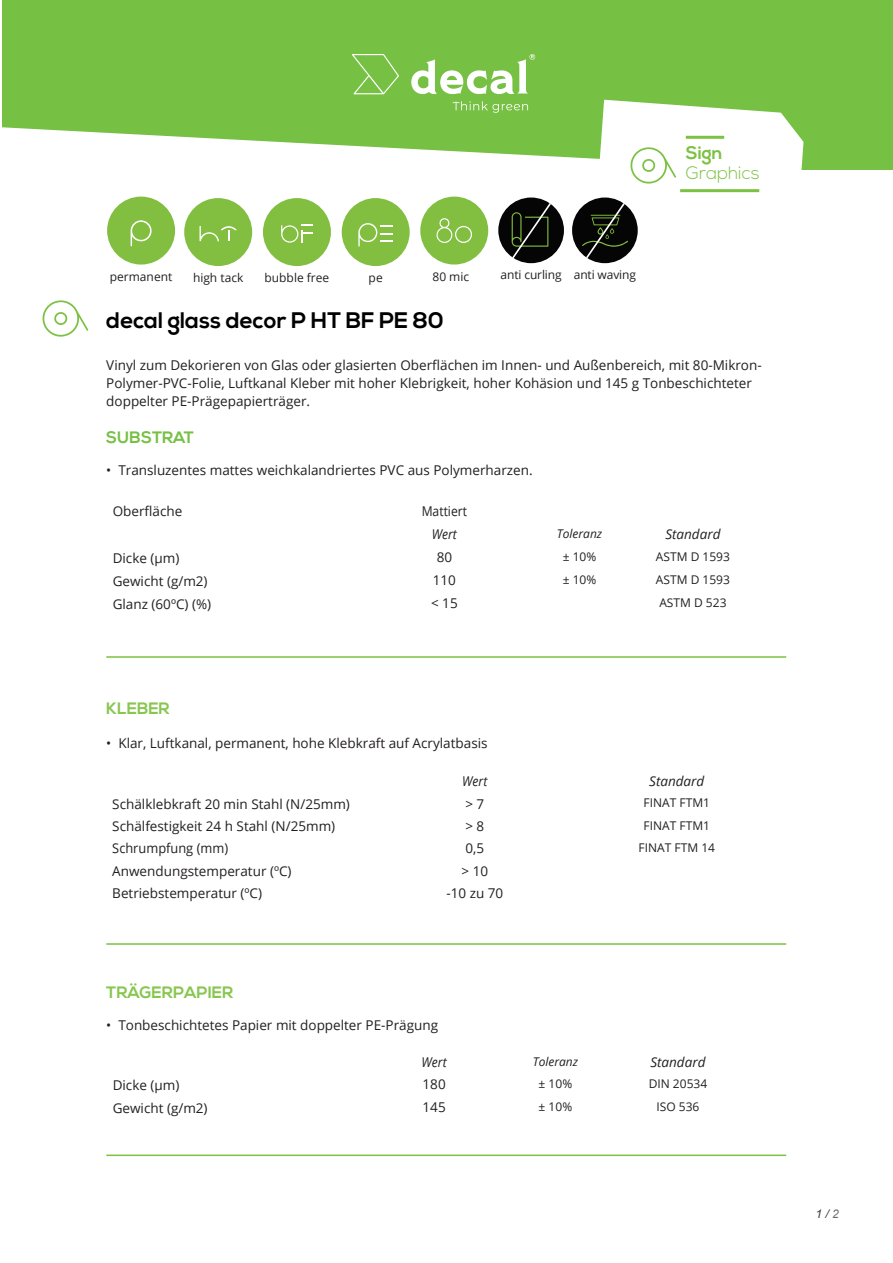
<style>
.page{position:relative;width:893px;height:1263px;background:#fff}
.page>*{position:absolute;margin:0;border:0;box-sizing:border-box;transform-origin:0 0}
.t1{font:700 22.5px "Nexa";color:#000}
.t2{font:300 18px "Nexa";color:#7cc142}
.t3{font:700 18px "Nexa";color:#7cc142}
.t4{font:700 16.5px "Nexa";color:#88c650}
.t5{font:700 16.5px "Nexa";color:#76c043}
.t6{font:13.5px/18px "Open Sans";color:#231f20}
.t7{font:italic 13.5px "Open Sans";color:#231f20}
.t8{font:13.5px "Open Sans";color:#231f20;scale:.95 1}
.t9{font:italic 13.5px "Open Sans";color:#231f20;scale:.9 1}
.t10{font:13.5px "Open Sans";color:#231f20;scale:.9 1}
.t11{font:12px "Open Sans";color:#231f20}
.t12{font:italic 12px "Open Sans";color:#231f20}
.t13{font:italic 12px "Arial";color:#3e3e3f}
.s1{color:#6c6d70}
</style>
<div class="page">
<div style="left:3px;top:0;width:889px;height:169px;background:#76c043"></div>
<svg style="left:591px;top:100px;width:212px;height:164px"></svg>
<svg style="left:2px;top:127px;width:775px;height:70px;fill:#fff"></svg>
<svg style="left:686px;top:136px;width:38px;height:3px"></svg>
<svg style="left:630px;top:147px;width:129px;height:45px"></svg>
<svg style="left:452px;top:101px;width:76px;height:12px"></svg>
<svg style="left:352px;top:54px;width:47px;height:40px"></svg>
<svg style="left:411px;top:54px;width:124px;height:40px"></svg>
<hr style="left:106px;top:656px;width:680px;height:2px;background:#7bc142">
<hr style="left:106px;top:943px;width:680px;height:2px;background:#7bc142">
<hr style="left:106px;top:1154px;width:680px;height:2px;background:#7bc142">
<svg style="left:42px;top:300px;width:46px;height:37px"></svg>
<div style="left:107px;top:197px;width:68px;height:68px;background:#82be40;border-radius:50%"></div>
<svg style="left:131px;top:220px;width:21px;height:26px"></svg>
<div style="left:420px;top:197px;width:68px;height:68px;background:#82be40;border-radius:50%"></div>
<svg style="left:436px;top:218px;width:36px;height:25px"></svg>
<div style="left:498px;top:198px;width:66px;height:65px;background:#040504;border-radius:50%"></div>
<svg style="left:511px;top:200px;width:42px;height:60px"></svg>
<div style="left:572px;top:198px;width:66px;height:65px;background:#040504;border-radius:50%"></div>
<svg style="left:582px;top:200px;width:46px;height:60px"></svg>
<div style="left:184px;top:198px;width:68px;height:68px;background:#82be40;border-radius:50%"></div>
<svg style="left:199px;top:226px;width:38px;height:15px"></svg>
<div style="left:263px;top:198px;width:68px;height:68px;background:#82be40;border-radius:50%"></div>
<svg style="left:281px;top:225px;width:32px;height:18px"></svg>
<div style="left:342px;top:198px;width:68px;height:68px;background:#82be40;border-radius:50%"></div>
<svg style="left:358px;top:223px;width:35px;height:23px"></svg>
<p class="t11" style="left:110px;top:268px;width:64px">permanent</p>
<p class="t11" style="left:193px;top:270px;width:52px">high tack</p>
<p class="t11" style="left:265px;top:270px;width:66px">bubble free</p>
<p class="t11" style="left:369px;top:270px;width:16px">pe</p>
<p class="t11" style="left:432px;top:268px;width:38px">80 mic</p>
<p class="t11" style="left:501px;top:266px;width:137px">anti curling anti waving</p>
<h2 class="t3" style="left:686px;top:143px;width:38px">Sign</h2>
<h2 class="t2" style="left:686px;top:162px;width:75px">Graphics</h2>
<h1 class="t1" style="left:106px;top:307px;width:339px">decal glass decor P HT BF PE 80</h1>
<p class="t6" style="left:106px;top:355px;width:657px">Vinyl zum Dekorieren von Glas oder glasierten Oberflächen im Innen- und Außenbereich, mit 80-Mikron-<br>Polymer-PVC-Folie, Luftkanal Kleber mit hoher Klebrigkeit, hoher Kohäsion und 145 g Tonbeschichteter doppelter PE-Prägepapierträger.</p>
<p class="t5" style="left:106px;top:428px;width:89px">SUBSTRAT</p>
<p class="t6" style="left:106px;top:461px;width:428px">• Transluzentes mattes weichkalandriertes PVC aus Polymerharzen.</p>
<p class="t6" style="left:113px;top:502px;width:71px">Oberfläche</p>
<p class="t10" style="left:422px;top:502px;width:52px">Mattiert</p>
<p class="t9" style="left:432px;top:525px;width:29px">Wert</p>
<p class="t12" style="left:557px;top:525px;width:47px">Toleranz</p>
<p class="t7" style="left:665px;top:525px;width:57px">Standard</p>
<p class="t6" style="left:113px;top:548px;width:68px">Dicke (µm)</p>
<p class="t6" style="left:437px;top:548px;width:17px">80</p>
<p class="t11" style="left:563px;top:548px;width:35px">± 10%</p>
<p class="t11" style="left:656px;top:548px;width:76px">ASTM D 1593</p>
<p class="t6" style="left:113px;top:571px;width:96px">Gewicht (g/m2)</p>
<p class="t6" style="left:433px;top:571px;width:25px">110</p>
<p class="t11" style="left:563px;top:571px;width:35px">± 10%</p>
<p class="t11" style="left:656px;top:571px;width:76px">ASTM D 1593</p>
<p class="t6" style="left:113px;top:594px;width:100px">Glanz (60ºC) (%)</p>
<p class="t6" style="left:431px;top:594px;width:28px">&lt; 15</p>
<p class="t11" style="left:659px;top:595px;width:69px">ASTM D 523</p>
<p class="t4" style="left:106px;top:698px;width:65px">KLEBER</p>
<p class="t6" style="left:106px;top:733px;width:383px">• Klar, Luftkanal, permanent, hohe Klebkraft auf Acrylatbasis</p>
<p class="t9" style="left:462px;top:772px;width:29px">Wert</p>
<p class="t7" style="left:649px;top:772px;width:57px">Standard</p>
<p class="t6" style="left:112px;top:794px;width:239px">Schälklebkraft 20 min Stahl (N/25mm)</p>
<p class="t6" style="left:465px;top:794px;width:20px">&gt; 7</p>
<p class="t11" style="left:644px;top:795px;width:68px">FINAT FTM1</p>
<p class="t6" style="left:112px;top:817px;width:224px">Schälfestigkeit 24 h Stahl (N/25mm)</p>
<p class="t6" style="left:465px;top:817px;width:20px">&gt; 8</p>
<p class="t11" style="left:644px;top:817px;width:68px">FINAT FTM1</p>
<p class="t8" style="left:112px;top:839px;width:123px">Schrumpfung (mm)</p>
<p class="t6" style="left:465px;top:839px;width:20px">0,5</p>
<p class="t11" style="left:639px;top:839px;width:78px">FINAT FTM 14</p>
<p class="t6" style="left:112px;top:861px;width:181px">Anwendungstemperatur (ºC)</p>
<p class="t6" style="left:461px;top:861px;width:28px">&gt; 10</p>
<p class="t6" style="left:112px;top:884px;width:151px">Betriebstemperatur (ºC)</p>
<p class="t6" style="left:446px;top:884px;width:58px">-10 zu 70</p>
<p class="t4" style="left:106px;top:983px;width:129px">TRÄGERPAPIER</p>
<p class="t6" style="left:106px;top:1016px;width:333px">• Tonbeschichtetes Papier mit doppelter PE-Prägung</p>
<p class="t9" style="left:422px;top:1053px;width:29px">Wert</p>
<p class="t12" style="left:533px;top:1053px;width:47px">Toleranz</p>
<p class="t7" style="left:650px;top:1053px;width:57px">Standard</p>
<p class="t6" style="left:113px;top:1075px;width:68px">Dicke (µm)</p>
<p class="t6" style="left:423px;top:1075px;width:25px">180</p>
<p class="t11" style="left:539px;top:1075px;width:35px">± 10%</p>
<p class="t11" style="left:649px;top:1075px;width:60px">DIN 20534</p>
<p class="t6" style="left:113px;top:1098px;width:96px">Gewicht (g/m2)</p>
<p class="t6" style="left:423px;top:1098px;width:25px">145</p>
<p class="t11" style="left:539px;top:1099px;width:35px">± 10%</p>
<p class="t11" style="left:656px;top:1099px;width:44px">ISO 536</p>
<p class="t13" style="left:816px;top:1206px;width:25px">1 / <span class="s1">2</span></p>
</div>
